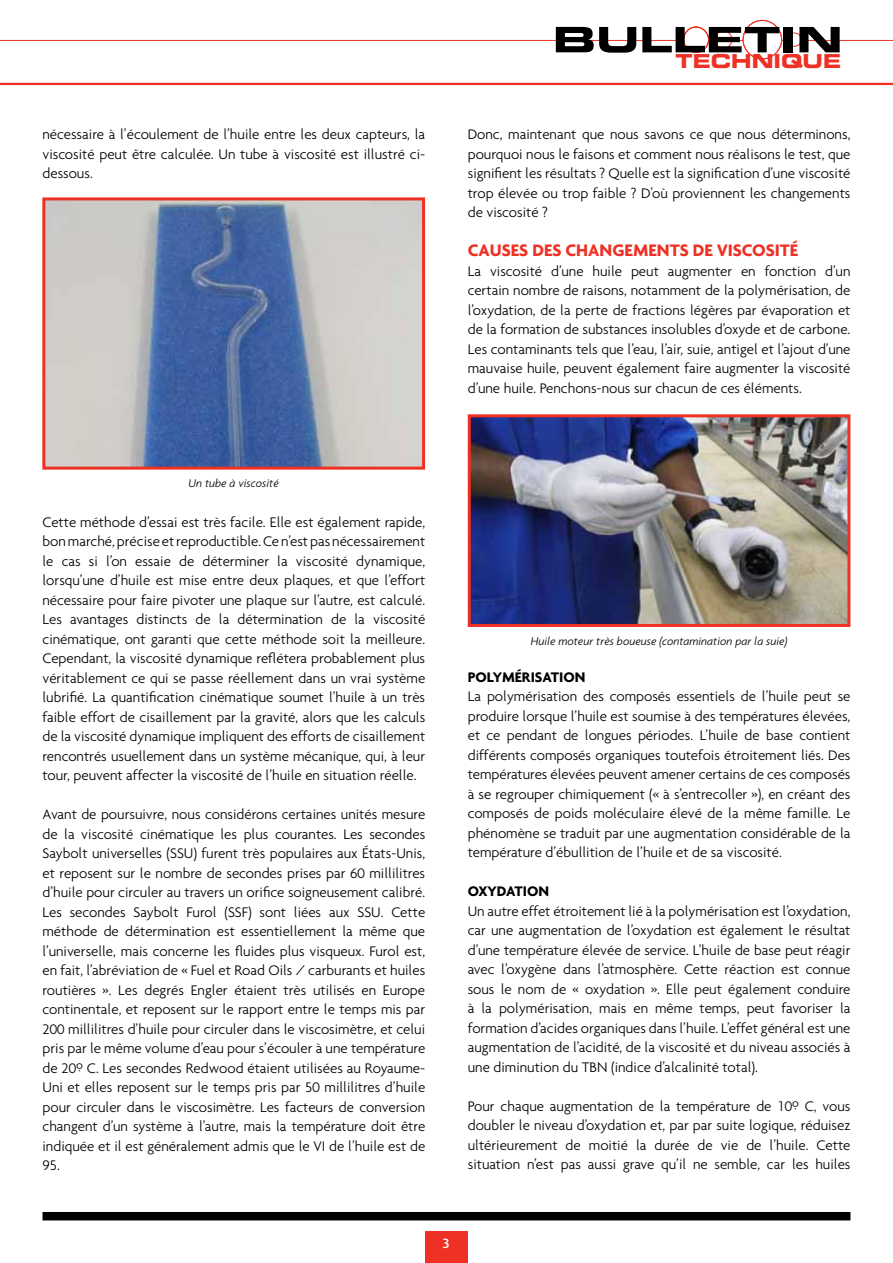
<style>
.page{position:relative;width:893px;height:1263px;background:#fff}
.page>*{position:absolute;margin:0;border:0;box-sizing:border-box;transform-origin:0 0}
.t1{font:19.2px "Eurostile LT Std Bold Ex 2";color:#ee3124}
.t2{font:700 18px "Agenda";color:#ee3124}
.t3{font:300 15px/19.5px "Agenda";color:#000;text-align:justify}
.t4{font:700 15px "Agenda";color:#000}
.t5{font:500 13.5px "Dax";color:#fff}
.t6{font:italic 300 12px "Agenda";color:#000}
</style>
<div class="page">
<div style="left:43px;top:1212px;width:807px;height:8px;background:#000"></div>
<div style="left:425px;top:1231px;width:43px;height:32px;background:#ee3124"></div>
<hr style="left:0;top:83px;width:893px;height:2px;background:#ee3124">
<hr style="left:0;top:40px;width:893px;height:1px;background:#ee3124">
<svg style="left:556px;top:27px;width:80px;height:26px"></svg>
<svg style="left:642px;top:20px;width:198px;height:40px"></svg>
<img style="left:46px;top:201px;width:375px;height:265px">
<div style="left:42px;top:197px;width:383px;height:273px;border:3px solid #ee3124"></div>
<img style="left:472px;top:418px;width:374px;height:205px">
<div style="left:468px;top:414px;width:382px;height:213px;border:3px solid #ee3124"></div>
<p class="t3" style="left:43px;top:124px;width:384px">nécessaire à l’écoulement de l’huile entre les deux capteurs, la viscosité peut être calculée. Un tube à viscosité est illustré ci&shy;dessous.</p>
<p class="t1" style="left:676px;top:48px;width:167px">TECHNIQUE</p>
<p class="t3" style="left:468px;top:124px;width:384px">Donc, maintenant que nous savons ce que nous déterminons, pourquoi nous le faisons et comment nous réalisons le test, que signifient les résultats ? Quelle est la signification d’une viscosité trop élevée ou trop faible ? D’où proviennent les changements de viscosité ?</p>
<p class="t2" style="left:468px;top:239px;width:332px">CAUSES DES CHANGEMENTS DE VISCOSITÉ</p>
<p class="t3" style="left:468px;top:261px;width:384px">La viscosité d’une huile peut augmenter en fonction d’un certain nombre de raisons, notamment de la polymérisation, de l’oxydation, de la perte de fractions légères par évaporation et de la formation de substances insolubles d’oxyde et de carbone.<br>Les contaminants tels que l’eau, l’air, suie, antigel et l’ajout d’une mauvaise huile, peuvent également faire augmenter la viscosité d’une huile. Penchons-nous sur chacun de ces éléments.</p>
<p class="t6" style="left:189px;top:476px;width:92px">Un tube à viscosité</p>
<p class="t3" style="left:43px;top:512px;width:384px">Cette méthode d’essai est très facile. Elle est également rapide, bon marché, précise et reproductible. Ce n’est pas nécessairement le cas si l’on essaie de déterminer la viscosité dynamique, lorsqu’une d’huile est mise entre deux plaques, et que l’effort nécessaire pour faire pivoter une plaque sur l’autre, est calculé.<br>Les avantages distincts de la détermination de la viscosité cinématique, ont garanti que cette méthode soit la meilleure.<br>Cependant, la viscosité dynamique reflétera probablement plus véritablement ce qui se passe réellement dans un vrai système lubrifié. La quantification cinématique soumet l’huile à un très faible effort de cisaillement par la gravité, alors que les calculs de la viscosité dynamique impliquent des efforts de cisaillement rencontrés usuellement dans un système mécanique, qui, à leur tour, peuvent affecter la viscosité de l’huile en situation réelle.</p>
<p class="t3" style="left:43px;top:804px;width:384px">Avant de poursuivre, nous considérons certaines unités mesure de la viscosité cinématique les plus courantes. Les secondes Saybolt universelles (SSU) furent très populaires aux États-Unis, et reposent sur le nombre de secondes prises par 60 millilitres d’huile pour circuler au travers un orifice soigneusement calibré.<br>Les secondes Saybolt Furol (SSF) sont liées aux SSU. Cette méthode de détermination est essentiellement la même que l’universelle, mais concerne les fluides plus visqueux. Furol est, en fait, l’abréviation de « Fuel et Road Oils / carburants et huiles routières ». Les degrés Engler étaient très utilisés en Europe continentale, et reposent sur le rapport entre le temps mis par 200 millilitres d’huile pour circuler dans le viscosimètre, et celui pris par le même volume d’eau pour s’écouler à une température de 20º C. Les secondes Redwood étaient utilisées au Royaume-Uni et elles reposent sur le temps pris par 50 millilitres d’huile pour circuler dans le viscosimètre. Les facteurs de conversion changent d’un système à l’autre, mais la température doit être indiquée et il est généralement admis que le VI de l’huile est de 95.</p>
<p class="t6" style="left:531px;top:634px;width:258px">Huile moteur très boueuse (contamination par la suie)</p>
<p class="t4" style="left:468px;top:667px;width:119px">POLYMÉRISATION</p>
<p class="t3" style="left:468px;top:686px;width:384px">La polymérisation des composés essentiels de l’huile peut se produire lorsque l’huile est soumise à des températures élevées, et ce pendant de longues périodes. L’huile de base contient différents composés organiques toutefois étroitement liés. Des températures élevées peuvent amener certains de ces composés à se regrouper chimiquement (« à s’entrecoller »), en créant des composés de poids moléculaire élevé de la même famille. Le phénomène se traduit par une augmentation considérable de la température d’ébullition de l’huile et de sa viscosité.</p>
<p class="t4" style="left:468px;top:882px;width:83px">OXYDATION</p>
<p class="t3" style="left:468px;top:901px;width:384px">Un autre effet étroitement lié à la polymérisation est l’oxydation, car une augmentation de l’oxydation est également le résultat d’une température élevée de service. L’huile de base peut réagir avec l’oxygène dans l’atmosphère. Cette réaction est connue sous le nom de « oxydation ». Elle peut également conduire à la polymérisation, mais en même temps, peut favoriser la formation d’acides organiques dans l’huile. L’effet général est une augmentation de l’acidité, de la viscosité et du niveau associés à une diminution du TBN (indice d’alcalinité total).</p>
<p class="t3" style="left:468px;top:1096px;width:384px">Pour chaque augmentation de la température de 10º C, vous doubler le niveau d’oxydation et, par par suite logique, réduisez ultérieurement de moitié la durée de vie de l’huile. Cette situation n’est pas aussi grave qu’il ne semble, car les huiles</p>
<p class="t5" style="left:443px;top:1236px;width:9px">3</p>
</div>
